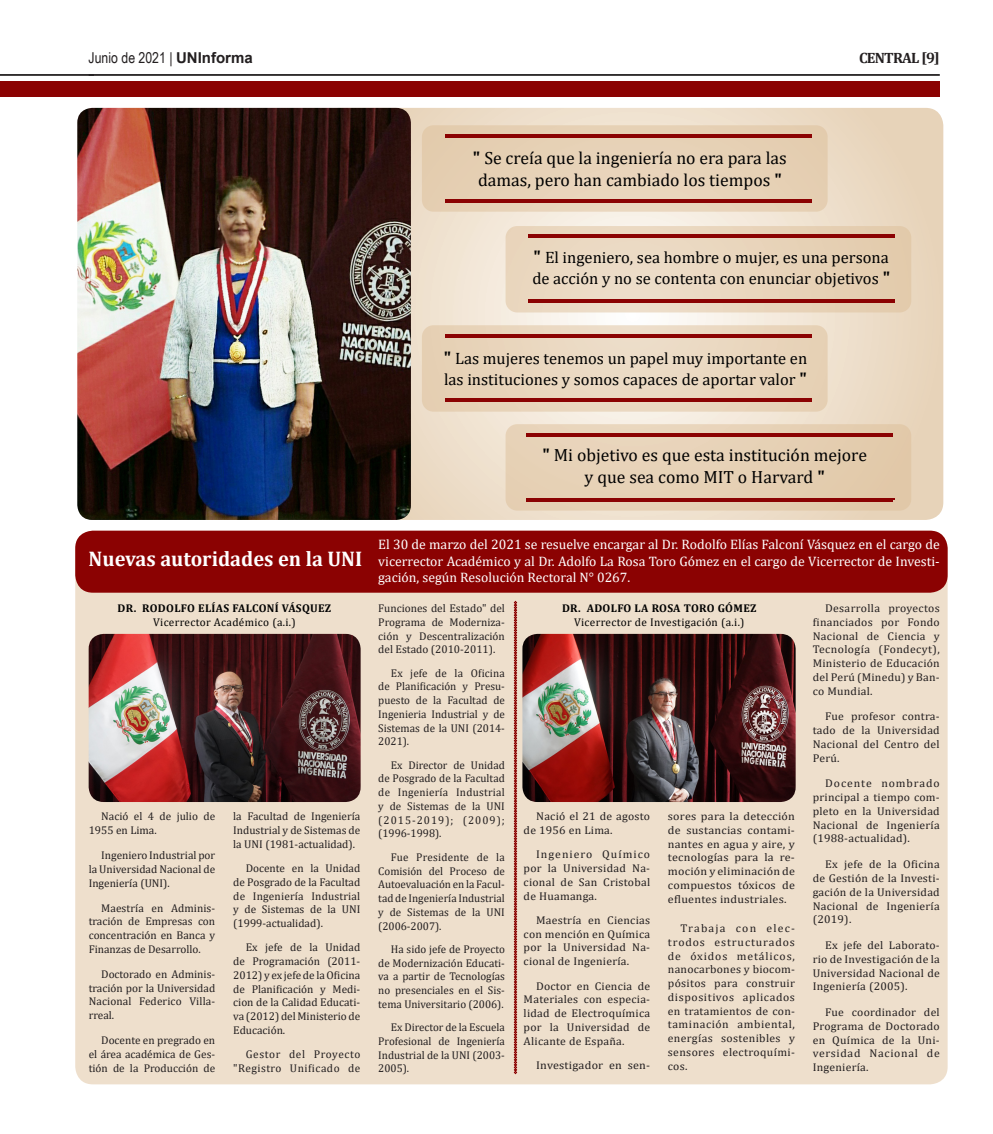
<style>
.page{position:relative;width:993px;height:1134px;background:#fff}
.page>*{position:absolute;margin:0;border:0;box-sizing:border-box;transform-origin:0 0}
.Central_articulos{font:700 21.25px "Cambria";color:#fff;scale:.96 1}
.Central_articulos-2{font:17.75px/21.2px "Cambria";color:#000}
.Central_articulos-3{font:16.5px/21.2px "Cambria";color:#000}
.Lugar_y_Fecha{font:15px "Arial Narrow";color:#231f20}
.Secciones{font:700 15px "Cambria";letter-spacing:-.05em;color:#231f20}
.Central_articulos-4{font:13.75px/16.5px "Cambria";color:#fff;text-align:justify}
.Central_articulos-5{font:11.25px/13.8px "Cambria";letter-spacing:.01em;color:#231f20;text-align:justify}
.Central_articulos-6{font:11.25px/13.8px "Cambria";letter-spacing:.01em;color:#231f20;text-align:justify;scale:1.04 1}
.Central_articulos-7{font:11.25px/13.8px "Cambria";letter-spacing:.01em;color:#231f20;text-align:justify;scale:1.07 1}
.Central_articulos-8{font:11.25px "Cambria";letter-spacing:.03em;color:#000}
.Central_articulos-9{font:700 11.25px "Cambria";letter-spacing:.03em;color:#000}
.Central_articulos-10{font:11.25px/13.8px "Cambria";letter-spacing:.04em;color:#231f20;text-align:right}
.s1{font-family:"Arial";font-weight:700}
.s2{font-weight:700}
.s3{font-weight:700;font-size:17.75px}
</style>
<div class="page">
<div style="left:89px;top:82px;width:850px;height:15px;background:#8b0202"></div>
<hr style="left:89px;top:74px;width:850px;height:2px;background:#231f20">
<hr style="left:0;top:74px;width:94px;height:2px;background:#231f20">
<div style="left:0;top:82px;width:96px;height:15px;background:#8b0202"></div>
<svg style="left:321px;top:108px;width:622px;height:412px;background:#eddeca"></svg>
<div style="left:75px;top:531px;width:872px;height:553px;background:#eedfcc;border-radius:18px"></div>
<div style="left:75px;top:531px;width:872px;height:62px;background:#8b0202;border-radius:18px"></div>
<img style="left:89px;top:634px;width:271px;height:168px">
<img style="left:522px;top:634px;width:273px;height:168px">
<svg style="left:514px;top:601px;width:2px;height:473px"></svg>
<div style="left:422px;top:125px;width:405px;height:87px;background:#e6d1b5;border-radius:12px"></div>
<hr style="left:445px;top:134px;width:365px;height:4px;background:#8b0202">
<hr style="left:445px;top:199px;width:365px;height:3px;background:#8b0202">
<svg style="left:505px;top:226px;width:405px;height:86px;background:#e6d0b8"></svg>
<div style="left:422px;top:325px;width:405px;height:87px;background:#e9d6bd;border-radius:12px"></div>
<div style="left:505px;top:424px;width:405px;height:87px;background:#e6d1b5;border-radius:12px"></div>
<hr style="left:528px;top:498px;width:366px;height:1px;background:#8b0202">
<hr style="left:528px;top:235px;width:366px;height:3px;background:#8b0202">
<hr style="left:528px;top:299px;width:366px;height:3px;background:#8b0202">
<hr style="left:445px;top:334px;width:365px;height:3px;background:#8b0202">
<hr style="left:445px;top:399px;width:365px;height:3px;background:#8b0202">
<hr style="left:526px;top:433px;width:366px;height:4px;background:#8b0202">
<hr style="left:526px;top:498px;width:366px;height:3px;background:#8b0202">
<img style="left:77px;top:108px;width:334px;height:412px">
<p class="Lugar_y_Fecha" style="left:89px;top:46px;width:165px">Junio de 2021 | <span class="s1">UNInforma</span></p>
<p class="Secciones" style="left:858px;top:47px;width:82px">CENTRAL [9]</p>
<p class="Central_articulos-2" style="left:473px;top:148px;width:315px"><span class="s2">"</span> Se creía que la ingeniería no era para las damas, pero han cambiado los tiempos <span class="s2">"</span></p>
<p class="Central_articulos-3" style="left:532px;top:247px;width:359px"><span class="s3">"</span> El ingeniero, sea hombre o mujer, es una persona de acción y no se contenta con enunciar objetivos <span class="s3">"</span></p>
<p class="Central_articulos-3" style="left:443px;top:348px;width:365px"><span class="s3">"</span> Las mujeres tenemos un papel muy importante en las instituciones y somos capaces de aportar valor <span class="s3">"</span></p>
<p class="Central_articulos-2" style="left:542px;top:445px;width:326px;text-align:center"><span class="s2">"</span> Mi objetivo es que esta institución mejore y que sea como MIT o Harvard <span class="s2">"</span></p>
<p class="Central_articulos" style="left:89px;top:544px;width:286px">Nuevas autoridades en la UNI</p>
<p class="Central_articulos-4" style="left:378px;top:536px;width:563px">El 30 de marzo del 2021 se resuelve encargar al Dr. Rodolfo Elías Falconí Vásquez en el cargo de vicerrector Académico y al Dr. Adolfo La Rosa Toro Gómez en el cargo de Vicerrector de Investi&shy;gación, según Resolución Rectoral N° 0267.</p>
<p class="Central_articulos-9" style="left:118px;top:600px;width:215px">DR. RODOLFO ELÍAS FALCONÍ VÁSQUEZ</p>
<p class="Central_articulos-8" style="left:153px;top:615px;width:144px">Vicerrector Académico (a.i.)</p>
<p class="Central_articulos-5" style="left:89px;top:809px;width:128px;text-indent:12px">Nació el 4 de julio de<br>1955 en Lima.</p>
<p class="Central_articulos-5" style="left:89px;top:848px;width:128px;text-indent:12px">Ingeniero Industrial por la Universidad Nacional de Ingeniería (UNI).</p>
<p class="Central_articulos-5" style="left:89px;top:901px;width:128px;text-indent:12px">Maestría en Adminis&shy;tración de Empresas con concentración en Banca y Finanzas de Desarrollo.</p>
<p class="Central_articulos-5" style="left:89px;top:967px;width:128px;text-indent:12px">Doctorado en Adminis&shy;tración por la Universidad Nacional Federico Villa&shy;rreal.</p>
<p class="Central_articulos-5" style="left:89px;top:1033px;width:128px;text-indent:12px">Docente en pregrado en el área académica de Ges&shy;tión de la Producción de</p>
<p class="Central_articulos-5" style="left:233px;top:809px;width:128px">la Facultad de Ingeniería Industrial y de Sistemas de la UNI (1981-actualidad).</p>
<p class="Central_articulos-5" style="left:233px;top:861px;width:128px;text-indent:12px">Docente en la Unidad de Posgrado de la Facultad de Ingeniería Industrial y de Sistemas de la UNI (1999-actualidad).</p>
<p class="Central_articulos-5" style="left:233px;top:941px;width:128px;text-indent:12px">Ex jefe de la Unidad de Programación (2011- 2012) y ex jefe de la Oficina de Planificación y Medi&shy;cion de la Calidad Educati&shy;va (2012) del Ministerio de Educación.</p>
<p class="Central_articulos-10" style="left:233px;top:1047px;width:128px">Gestor del Proyecto "Registro Unificado de</p>
<p class="Central_articulos-5" style="left:378px;top:601px;width:128px">Funciones del Estado" del Programa de Moderniza&shy;ción y Descentralización del Estado (2010-2011).</p>
<p class="Central_articulos-5" style="left:378px;top:666px;width:128px;text-indent:12px">Ex jefe de la Oficina de Planificación y Presu&shy;puesto de la Facultad de Ingenieria Industrial y de Sistemas de la UNI (2014- 2021).</p>
<p class="Central_articulos-5" style="left:378px;top:758px;width:128px;text-indent:12px">Ex Director de Unidad de Posgrado de la Facultad de Ingeniería Industrial y de Sistemas de la UNI (2015-2019); (2009); (1996-1998).</p>
<p class="Central_articulos-5" style="left:378px;top:850px;width:128px;text-indent:12px">Fue Presidente de la Comisión del Proceso de Autoevaluación en la Facul&shy;tad de Ingeniería Industrial y de Sistemas de la UNI (2006-2007).</p>
<p class="Central_articulos-5" style="left:378px;top:942px;width:128px;text-indent:12px">Ha sido jefe de Proyecto de Modernización Educati&shy;va a partir de Tecnologías no presenciales en el Sis&shy;tema Universitario (2006).</p>
<p class="Central_articulos-5" style="left:378px;top:1020px;width:128px;text-indent:12px">Ex Director de la Escuela Profesional de Ingeniería Industrial de la UNI (2003- 2005).</p>
<p class="Central_articulos-9" style="left:562px;top:600px;width:196px">DR. ADOLFO LA ROSA TORO GÓMEZ</p>
<p class="Central_articulos-8" style="left:574px;top:615px;width:172px">Vicerrector de Investigación (a.i.)</p>
<p class="Central_articulos-6" style="left:523px;top:809px;width:123px;text-indent:12px">Nació el 21 de agosto de 1956 en Lima.</p>
<p class="Central_articulos-6" style="left:523px;top:847px;width:123px;text-indent:12px">Ingeniero Químico por la Universidad Na&shy;cional de San Cristobal de Huamanga.</p>
<p class="Central_articulos-6" style="left:523px;top:913px;width:123px;text-indent:12px">Maestría en Ciencias con mención en Química por la Universidad Na&shy;cional de Ingeniería.</p>
<p class="Central_articulos-6" style="left:523px;top:979px;width:123px;text-indent:12px">Doctor en Ciencia de Materiales con especia&shy;lidad de Electroquímica por la Universidad de Alicante de España.</p>
<p class="Central_articulos-7" style="left:536px;top:1058px;width:108px">Investigador en sen-</p>
<p class="Central_articulos-7" style="left:667px;top:809px;width:120px">sores para la detección de sustancias contami&shy;nantes en agua y aire, y tecnologías para la re&shy;moción y eliminación de compuestos tóxicos de efluentes industriales.</p>
<p class="Central_articulos-6" style="left:667px;top:921px;width:124px;text-indent:12px">Trabaja con elec&shy;trodos estructurados de óxidos metálicos, nanocarbones y biocom&shy;pósitos para construir dispositivos aplicados en tratamientos de con&shy;taminación ambiental, energías sostenibles y sensores electroquími&shy;cos.</p>
<p class="Central_articulos-6" style="left:812px;top:601px;width:124px;text-indent:12px">Desarrolla proyectos financiados por Fondo Nacional de Ciencia y Tecnología (Fondecyt), Ministerio de Educación del Perú (Minedu) y Ban&shy;co Mundial.</p>
<p class="Central_articulos-6" style="left:812px;top:710px;width:124px;text-indent:12px">Fue profesor contra&shy;tado de la Universidad Nacional del Centro del Perú.</p>
<p class="Central_articulos-6" style="left:812px;top:777px;width:124px;text-indent:12px">Docente nombrado principal a tiempo com&shy;pleto en la Universidad Nacional de Ingeniería (1988-actualidad).</p>
<p class="Central_articulos-6" style="left:812px;top:857px;width:124px;text-indent:12px">Ex jefe de la Oficina de Gestión de la Investi&shy;gación de la Universidad Nacional de Ingeniería (2019).</p>
<p class="Central_articulos-6" style="left:812px;top:938px;width:124px;text-indent:12px">Ex jefe del Laborato&shy;rio de Investigación de la Universidad Nacional de Ingeniería (2005).</p>
<p class="Central_articulos-6" style="left:812px;top:1005px;width:124px;text-indent:12px">Fue coordinador del Programa de Doctorado en Química de la Uni&shy;versidad Nacional de Ingeniería.</p>
</div>
